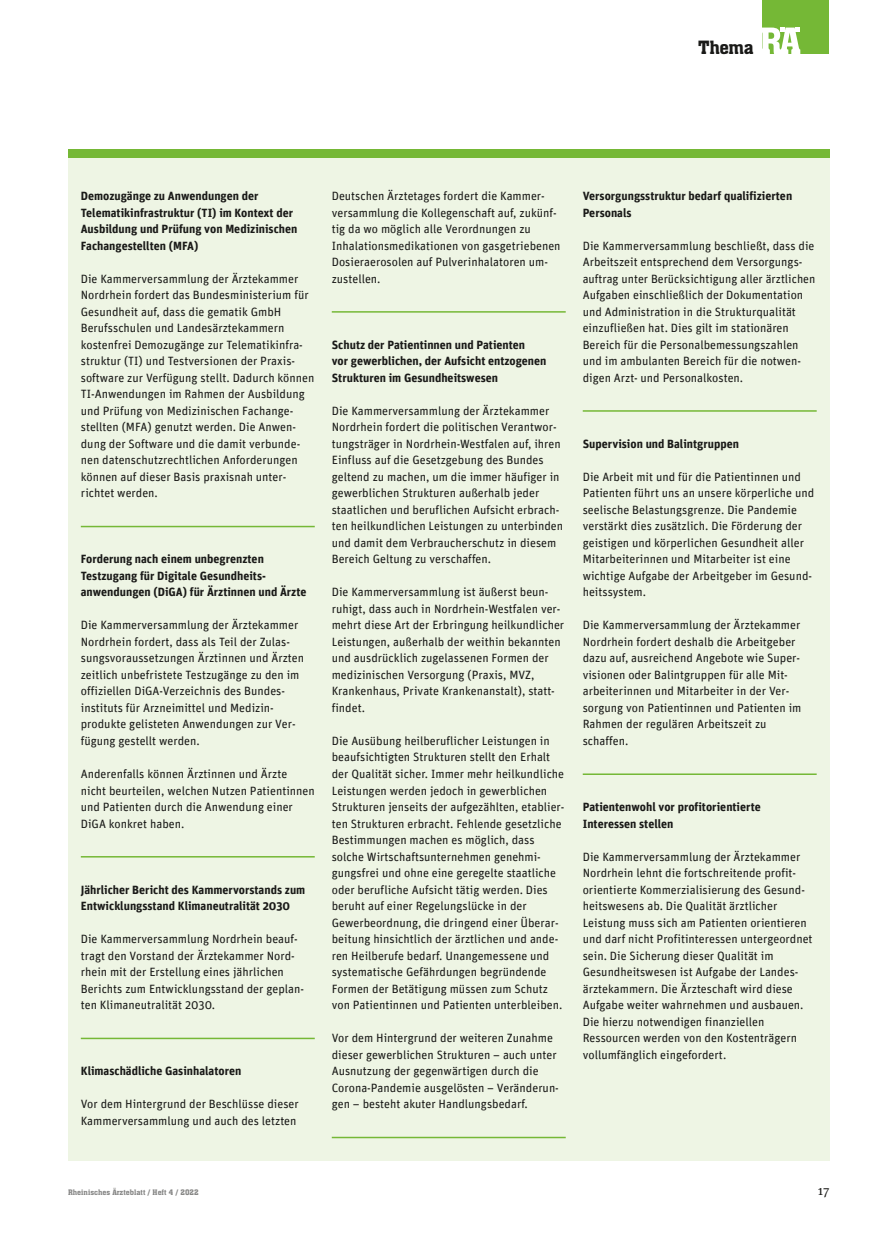
<style>
.page{position:relative;width:872px;height:1234px;background:#fff}
.page>*{position:absolute;margin:0;border:0;box-sizing:border-box;transform-origin:0 0}
.t1{font:18px "Aachen BT";letter-spacing:-.02em;color:#1a1a18}
.t2{font:13.5px "Meta Serif OT";color:#1a1a18}
.t3{font:12px/16.5px "Unit";color:#1a1a18}
.t4{font:700 12px/16.5px "Unit";color:#1a1a18}
.t5{font:7.5px "Aachen BT";color:#878786}
</style>
<div class="page">
<div style="left:762px;top:0;width:67px;height:54px;background:#75b836"></div>
<svg style="left:762px;top:28px;width:38px;height:26px"></svg>
<div style="left:68px;top:149px;width:761px;height:1011px;background:#eef5e4"></div>
<div style="left:68px;top:149px;width:761px;height:8px;background:#75b836"></div>
<hr style="left:81px;top:525px;width:234px;height:2px;background:#75b836">
<hr style="left:81px;top:855px;width:234px;height:2px;background:#75b836">
<hr style="left:81px;top:1037px;width:234px;height:1px;background:#75b836">
<hr style="left:332px;top:311px;width:234px;height:1px;background:#75b836">
<hr style="left:332px;top:1136px;width:234px;height:1px;background:#75b836">
<hr style="left:583px;top:410px;width:233px;height:1px;background:#75b836">
<hr style="left:583px;top:773px;width:233px;height:1px;background:#75b836">
<h1 class="t1" style="left:698px;top:36px;width:57px">Thema</h1>
<p class="t4" style="left:81px;top:187px;width:218px">Demozugänge zu Anwendungen der Telematikinfrastruktur (TI) im Kontext der Ausbildung und Prüfung von Medizinischen Fachangestellten (MFA)</p>
<p class="t3" style="left:81px;top:270px;width:235px">Die Kammerversammlung der Ärztekammer Nordrhein fordert das Bundesministerium für Gesundheit auf, dass die gematik GmbH Berufsschulen und Landesärztekammern kostenfrei Demozugänge zur Telematikinfra&shy;struktur (TI) und Testversionen der Praxis&shy;software zur Verfügung stellt. Dadurch können TI-Anwendungen im Rahmen der Ausbildung und Prüfung von Medizinischen Fachange&shy;stellten (MFA) genutzt werden. Die Anwen&shy;dung der Software und die damit verbunde&shy;nen datenschutzrechtlichen Anforderungen können auf dieser Basis praxisnah unter&shy;richtet werden.</p>
<p class="t4" style="left:81px;top:550px;width:227px">Forderung nach einem unbegrenzten<br>Testzugang für Digitale Gesundheits&shy;anwendungen (DiGA) für Ärztinnen und Ärzte</p>
<p class="t3" style="left:81px;top:616px;width:225px">Die Kammerversammlung der Ärztekammer Nordrhein fordert, dass als Teil der Zulas&shy;sungsvoraussetzungen Ärztinnen und Ärzten zeitlich unbefristete Testzugänge zu den im offiziellen DiGA-Verzeichnis des Bundes&shy;instituts für Arzneimittel und Medizin&shy;produkte gelisteten Anwendungen zur Ver&shy;fügung gestellt werden.</p>
<p class="t3" style="left:81px;top:765px;width:235px">Anderenfalls können Ärztinnen und Ärzte nicht beurteilen, welchen Nutzen Patientinnen und Patienten durch die Anwendung einer DiGA konkret haben.</p>
<p class="t4" style="left:81px;top:880px;width:226px">Jährlicher Bericht des Kammervorstands zum<br>Entwicklungsstand Klimaneutralität 2030</p>
<p class="t3" style="left:81px;top:930px;width:225px">Die Kammerversammlung Nordrhein beauf&shy;tragt den Vorstand der Ärztekammer Nord&shy;rhein mit der Erstellung eines jährlichen Berichts zum Entwicklungsstand der geplan&shy;ten Klimaneutralität 2030.</p>
<p class="t4" style="left:81px;top:1062px;width:162px">Klimaschädliche Gasinhalatoren</p>
<p class="t3" style="left:81px;top:1095px;width:219px">Vor dem Hintergrund der Beschlüsse dieser<br>Kammerversammlung und auch des letzten</p>
<p class="t3" style="left:332px;top:187px;width:230px">Deutschen Ärztetages fordert die Kammer&shy;versammlung die Kollegenschaft auf, zukünf&shy;tig da wo möglich alle Verordnungen zu Inhalationsmedikationen von gasgetriebenen Dosieraerosolen auf Pulverinhalatoren um&shy;zustellen.</p>
<p class="t4" style="left:332px;top:336px;width:216px">Schutz der Patientinnen und Patienten<br>vor gewerblichen, der Aufsicht entzogenen<br>Strukturen im Gesundheitswesen</p>
<p class="t3" style="left:332px;top:402px;width:233px">Die Kammerversammlung der Ärztekammer Nordrhein fordert die politischen Verantwor&shy;tungsträger in Nordrhein-Westfalen auf, ihren Einfluss auf die Gesetzgebung des Bundes geltend zu machen, um die immer häufiger in gewerblichen Strukturen außerhalb jeder staatlichen und beruflichen Aufsicht erbrach&shy;ten heilkundlichen Leistungen zu unterbinden und damit dem Verbraucherschutz in diesem Bereich Geltung zu verschaffen.</p>
<p class="t3" style="left:332px;top:583px;width:234px">Die Kammerversammlung ist äußerst beun&shy;ruhigt, dass auch in Nordrhein-Westfalen ver&shy;mehrt diese Art der Erbringung heilkundlicher Leistungen, außerhalb der weithin bekannten und ausdrücklich zugelassenen Formen der medizinischen Versorgung (Praxis, MVZ, Krankenhaus, Private Krankenanstalt), statt&shy;findet.</p>
<p class="t3" style="left:332px;top:732px;width:234px">Die Ausübung heilberuflicher Leistungen in beaufsichtigten Strukturen stellt den Erhalt der Qualität sicher. Immer mehr heilkundliche Leistungen werden jedoch in gewerblichen Strukturen jenseits der aufgezählten, etablier&shy;ten Strukturen erbracht. Fehlende gesetzliche Bestimmungen machen es möglich, dass solche Wirtschaftsunternehmen genehmi&shy;gungsfrei und ohne eine geregelte staatliche oder berufliche Aufsicht tätig werden. Dies beruht auf einer Regelungslücke in der Gewerbeordnung, die dringend einer Überar&shy;beitung hinsichtlich der ärztlichen und ande&shy;ren Heilberufe bedarf. Unangemessene und systematische Gefährdungen begründende Formen der Betätigung müssen zum Schutz von Patientinnen und Patienten unterbleiben.</p>
<p class="t3" style="left:332px;top:1029px;width:229px">Vor dem Hintergrund der weiteren Zunahme dieser gewerblichen Strukturen – auch unter Ausnutzung der gegenwärtigen durch die Corona-Pandemie ausgelösten – Veränderun&shy;gen – besteht akuter Handlungsbedarf.</p>
<p class="t4" style="left:583px;top:187px;width:211px">Versorgungsstruktur bedarf qualifizierten<br>Personals</p>
<p class="t3" style="left:583px;top:237px;width:234px">Die Kammerversammlung beschließt, dass die Arbeitszeit entsprechend dem Versorgungs&shy;auftrag unter Berücksichtigung aller ärztlichen Aufgaben einschließlich der Dokumentation und Administration in die Strukturqualität einzufließen hat. Dies gilt im stationären Bereich für die Personalbemessungszahlen und im ambulanten Bereich für die notwen&shy;digen Arzt- und Personalkosten.</p>
<p class="t4" style="left:583px;top:435px;width:158px">Supervision und Balintgruppen</p>
<p class="t3" style="left:583px;top:468px;width:233px">Die Arbeit mit und für die Patientinnen und Patienten führt uns an unsere körperliche und seelische Belastungsgrenze. Die Pandemie verstärkt dies zusätzlich. Die Förderung der geistigen und körperlichen Gesundheit aller Mitarbeiterinnen und Mitarbeiter ist eine wichtige Aufgabe der Arbeitgeber im Gesund&shy;heitssystem.</p>
<p class="t3" style="left:583px;top:616px;width:220px">Die Kammerversammlung der Ärztekammer Nordrhein fordert deshalb die Arbeitgeber dazu auf, ausreichend Angebote wie Super&shy;visionen oder Balintgruppen für alle Mit&shy;arbeiterinnen und Mitarbeiter in der Ver&shy;sorgung von Patientinnen und Patienten im Rahmen der regulären Arbeitszeit zu schaffen.</p>
<p class="t4" style="left:583px;top:798px;width:179px">Patientenwohl vor profitorientierte<br>Interessen stellen</p>
<p class="t3" style="left:583px;top:847px;width:231px">Die Kammerversammlung der Ärztekammer Nordrhein lehnt die fortschreitende profit&shy;orientierte Kommerzialisierung des Gesund&shy;heitswesens ab. Die Qualität ärztlicher Leistung muss sich am Patienten orientieren und darf nicht Profitinteressen untergeordnet sein. Die Sicherung dieser Qualität im Gesundheitswesen ist Aufgabe der Landes&shy;ärztekammern. Die Ärzteschaft wird diese Aufgabe weiter wahrnehmen und ausbauen.<br>Die hierzu notwendigen finanziellen Ressourcen werden von den Kostenträgern vollumfänglich eingefordert.</p>
<p class="t5" style="left:68px;top:1187px;width:132px">Rheinisches Ärzteblatt / Heft 4 / 2022</p>
<p class="t2" style="left:817px;top:1181px;width:13px">17</p>
</div>
